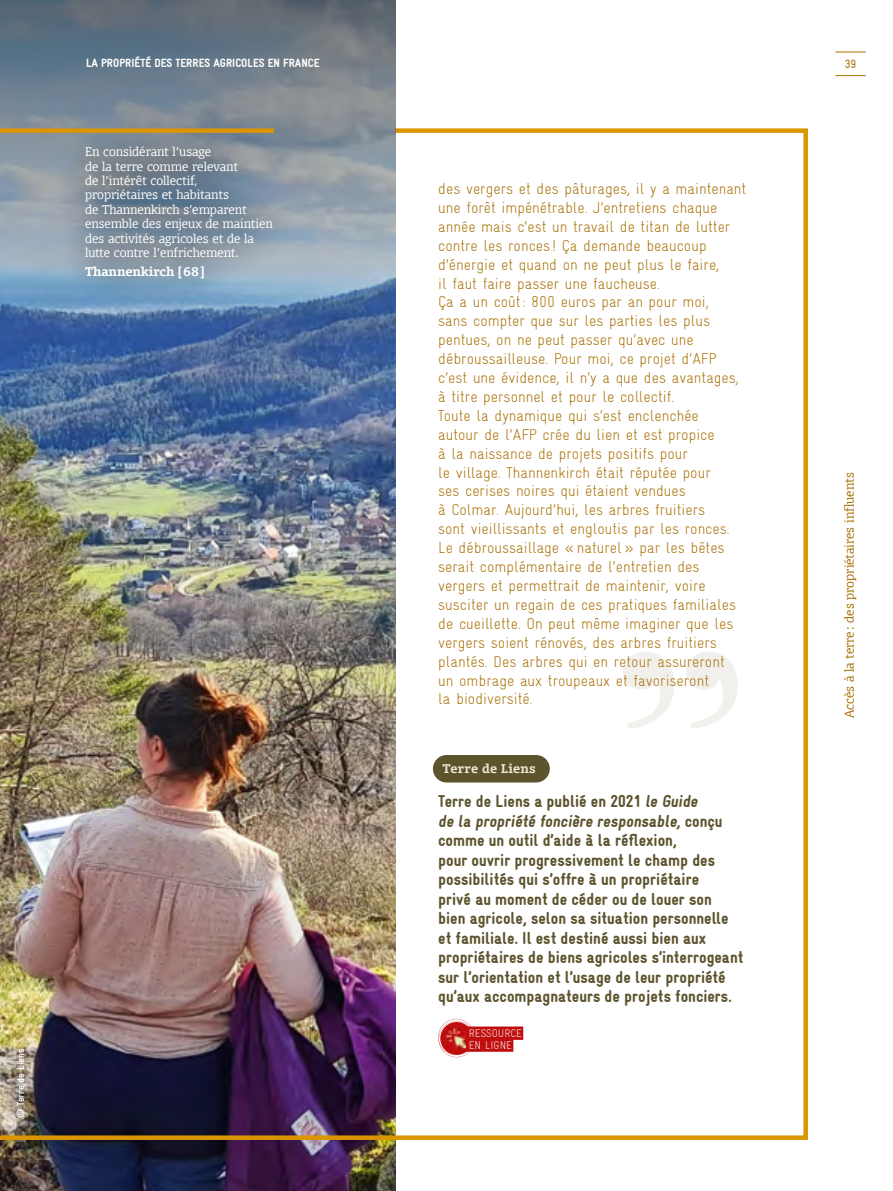
<style>
.page{position:relative;width:893px;height:1191px;background:#fff}
.page>*{position:absolute;margin:0;border:0;box-sizing:border-box;transform-origin:0 0}
.t1{font:900 condensed 17.25px/19.5px "Gravur";color:#5d542e}
.t2{font:300 condensed 15.75px/18.9px "Gravur";color:#a86e00}
.t3{font:300 12px/14.4px "Olsen";color:#fff}
.t4{font:300 12px "Olsen";color:#a86e00}
.t5{font:900 condensed 12px "Gravur";color:#fff}
.t6{font:700 12px "Olsen";color:#fff}
.t7{font:700 12px "Olsen";letter-spacing:.02em;color:#efe9d4}
.t8{font:condensed 12px "Gravur";color:#a86e00}
.t9{font:300 condensed 11.1px/11.9px "Gravur";color:#fff}
.t10{font:700 condensed 10.5px "Gravur";color:#fff}
</style>
<div class="page">
<img style="left:0;top:1142px;width:395px;height:49px">
<svg style="left:836px;top:52px;width:29px;height:1px"></svg>
<svg style="left:836px;top:75px;width:29px;height:1px"></svg>
<img style="left:0;top:126px;width:808px;height:1016px">
<svg style="left:0;top:0;width:395px;height:468px;background:#657a97"></svg>
<svg style="left:623px;top:651px;width:115px;height:77px"></svg>
<img style="left:0;top:1031px;width:42px;height:104px">
<div style="left:55px;top:117px;width:245px;height:192px;background:#000;opacity:.81"></div>
<div style="left:0;top:128px;width:274px;height:5px;background:#db9500"></div>
<div style="left:433px;top:755px;width:117px;height:27px;background:#5d542e;border-radius:14px"></div>
<svg style="left:438px;top:1019px;width:37px;height:38px"></svg>
<div style="left:466px;top:1026px;width:57px;height:14px;background:#c00d0e"></div>
<div style="left:466px;top:1038px;width:47px;height:13px;background:#c00d0e"></div>
<img style="left:446px;top:1028px;width:20px;height:20px">
<p class="t5" style="left:86px;top:56px;width:235px">LA PROPRIÉTÉ DES TERRES AGRICOLES EN FRANCE</p>
<p class="t3" style="left:85px;top:144px;width:189px">En considérant l’usage<br>de la terre comme relevant<br>de l’intérêt collectif, propriétaires et habitants<br>de Thannenkirch s’emparent ensemble des enjeux de maintien des activités agricoles et de la lutte contre l’enfrichement.</p>
<p class="t6" style="left:85px;top:263px;width:121px">Thannenkirch [68]</p>
<p class="t10" style="left:15px;top:1118px;width:71px;rotate:-90deg">© Terre de Liens</p>
<p class="t2" style="left:438px;top:179px;width:310px">des vergers et des pâturages, il y a maintenant une forêt impénétrable. J’entretiens chaque année mais c’est un travail de titan de lutter contre les ronces ! Ça demande beaucoup d’énergie et quand on ne peut plus le faire,<br>il faut faire passer une faucheuse.<br>Ça a un coût: 800 euros par an pour moi,<br>sans compter que sur les parties les plus pentues, on ne peut passer qu’avec une débroussailleuse. Pour moi, ce projet d’AFP c’est une évidence, il n’y a que des avantages, à titre personnel et pour le collectif.<br>Toute la dynamique qui s’est enclenchée<br>autour de l’AFP crée du lien et est propice<br>à la naissance de projets positifs pour<br>le village. Thannenkirch était réputée pour<br>ses cerises noires qui étaient vendues<br>à Colmar. Aujourd’hui, les arbres fruitiers<br>sont vieillissants et engloutis par les ronces.<br>Le débroussaillage «naturel» par les bêtes serait complémentaire de l’entretien des vergers et permettrait de maintenir, voire susciter un regain de ces pratiques familiales de cueillette. On peut même imaginer que les vergers soient rénovés, des arbres fruitiers plantés. Des arbres qui en retour assureront<br>un ombrage aux troupeaux et favoriseront<br>la biodiversité.</p>
<p class="t7" style="left:443px;top:760px;width:95px">Terre de Liens</p>
<p class="t1" style="left:438px;top:791px;width:307px">Terre de Liens a publié en 2021 le Guide<br>de la propriété foncière responsable, c o n ç u comme un outil d’aide à la réflexion,<br>pour ouvrir progressivement le champ des possibilités qui s’offre à un propriétaire<br>privé au moment de céder ou de louer son<br>bien agricole, selon sa situation personnelle et familiale. Il est destiné aussi bien aux propriétaires de biens agricoles s’interrogeant sur l’orientation et l’usage de leur propriété qu’aux accompagnateurs de projets fonciers.</p>
<p class="t9" style="left:469px;top:1027px;width:55px">RESSOURCE<br>EN LIGNE</p>
<p class="t8" style="left:845px;top:57px;width:13px">39</p>
<p class="t4" style="left:842px;top:718px;width:246px;rotate:-90deg">Accèsàlaterre:despropriétairesinfluents</p>
</div>
